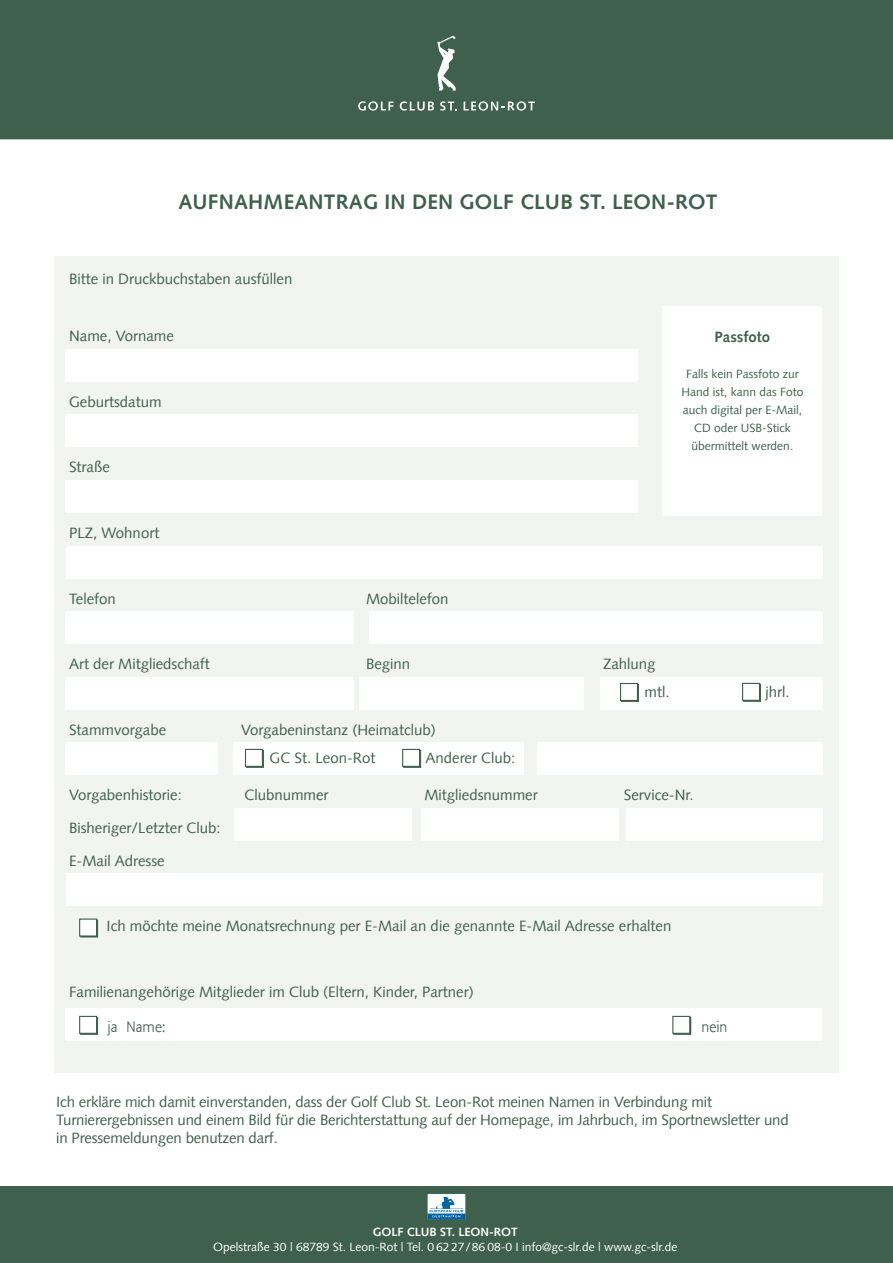
<style>
.page{position:relative;width:893px;height:1263px;background:#fff}
.page>*{position:absolute;margin:0;border:0;box-sizing:border-box;transform-origin:0 0}
.t1{font:700 21px "Syntax LT";letter-spacing:.01em;color:#3f604c}
.t2{font:15px/18px "Syntax LT";color:#3f604c}
.t3{font:300 15px "Allianz Sans";color:#3f604c}
.t4{font:700 15px "Syntax LT";color:#3f604c}
.t5{font:12px/18px "Syntax LT";color:#3f604c;text-align:center}
.t6{font:12px "Syntax LT";color:#fff}
.t7{font:700 12px "Syntax LT";color:#fff}
</style>
<div class="page">
<div style="left:54px;top:256px;width:785px;height:817px;background:#f2f4ef"></div>
<div style="left:0;top:0;width:893px;height:139px;background:#3f604c"></div>
<div style="left:0;top:1187px;width:893px;height:76px;background:#3f604c"></div>
<svg style="left:358px;top:101px;width:35px;height:10px"></svg>
<svg style="left:400px;top:101px;width:34px;height:10px"></svg>
<svg style="left:440px;top:101px;width:17px;height:10px"></svg>
<svg style="left:464px;top:101px;width:71px;height:10px"></svg>
<svg style="left:437px;top:36px;width:19px;height:55px"></svg>
<div style="left:65px;top:349px;width:573px;height:32px;background:#fff"></div>
<div style="left:65px;top:480px;width:573px;height:32px;background:#fff"></div>
<div style="left:65px;top:415px;width:573px;height:32px;background:#fff"></div>
<div style="left:65px;top:611px;width:289px;height:33px;background:#fff"></div>
<div style="left:369px;top:611px;width:453px;height:33px;background:#fff"></div>
<div style="left:65px;top:743px;width:153px;height:32px;background:#fff"></div>
<div style="left:233px;top:743px;width:291px;height:32px;background:#fff"></div>
<div style="left:65px;top:677px;width:289px;height:32px;background:#fff"></div>
<div style="left:360px;top:677px;width:224px;height:32px;background:#fff"></div>
<div style="left:600px;top:677px;width:222px;height:32px;background:#fff"></div>
<div style="left:626px;top:808px;width:196px;height:32px;background:#fff"></div>
<div style="left:421px;top:808px;width:197px;height:32px;background:#fff"></div>
<div style="left:66px;top:546px;width:756px;height:32px;background:#fff"></div>
<div style="left:66px;top:874px;width:756px;height:32px;background:#fff"></div>
<div style="left:663px;top:306px;width:159px;height:210px;background:#fff"></div>
<div style="left:65px;top:1009px;width:756px;height:32px;background:#fff"></div>
<svg style="left:80px;top:1017px;width:18px;height:18px"></svg>
<div style="left:79px;top:1016px;width:18px;height:18px;background:#fff;border:1px solid #3f604c"></div>
<div style="left:621px;top:684px;width:18px;height:18px;background:#446450"></div>
<div style="left:620px;top:683px;width:18px;height:18px;background:#fff;border:1px solid #3f604c"></div>
<svg style="left:246px;top:750px;width:18px;height:18px"></svg>
<div style="left:245px;top:749px;width:18px;height:18px;background:#fff;border:1px solid #3f604c"></div>
<svg style="left:403px;top:750px;width:18px;height:18px"></svg>
<div style="left:402px;top:749px;width:18px;height:18px;background:#fff;border:1px solid #3f604c"></div>
<svg style="left:743px;top:684px;width:18px;height:18px"></svg>
<div style="left:742px;top:683px;width:18px;height:18px;background:#fff;border:1px solid #3f604c"></div>
<svg style="left:673px;top:1017px;width:18px;height:18px"></svg>
<div style="left:672px;top:1016px;width:18px;height:18px;background:#fff;border:1px solid #3f604c"></div>
<div style="left:80px;top:920px;width:18px;height:17px;background:#3f604c"></div>
<div style="left:79px;top:918px;width:18px;height:18px;background:#fff;border:1px solid #3f604c"></div>
<svg style="left:427px;top:1194px;width:39px;height:25px"></svg>
<div style="left:537px;top:743px;width:285px;height:32px;background:#fff"></div>
<div style="left:234px;top:808px;width:178px;height:32px;background:#fff"></div>
<h1 class="t1" style="left:178px;top:190px;width:541px">AUFNAHMEANTRAG IN DEN GOLF CLUB ST. LEON-ROT</h1>
<p class="t2" style="left:69px;top:270px;width:225px">Bitte in Druckbuchstaben ausfüllen</p>
<p class="t2" style="left:69px;top:327px;width:106px">Name, Vorname</p>
<p class="t2" style="left:69px;top:393px;width:94px">Geburtsdatum</p>
<p class="t2" style="left:69px;top:458px;width:42px">Straße</p>
<p class="t2" style="left:69px;top:524px;width:92px">PLZ, Wohnort</p>
<p class="t2" style="left:69px;top:589px;width:48px">Telefon</p>
<p class="t2" style="left:366px;top:589px;width:84px">Mobiltelefon</p>
<p class="t2" style="left:69px;top:655px;width:142px">Art der Mitgliedschaft</p>
<p class="t2" style="left:366px;top:655px;width:46px">Beginn</p>
<p class="t2" style="left:603px;top:655px;width:54px">Zahlung</p>
<p class="t4" style="left:714px;top:328px;width:57px">Passfoto</p>
<p class="t5" style="left:681px;top:365px;width:124px">Falls kein Passfoto zur<br>Hand ist, kann das Foto auch digital per E-Mail,<br>CD oder USB-Stick übermittelt werden.</p>
<p class="t2" style="left:69px;top:720px;width:99px">Stammvorgabe</p>
<p class="t2" style="left:241px;top:720px;width:196px">Vorgabeninstanz (Heimatclub)</p>
<p class="t2" style="left:270px;top:749px;width:107px">GC St. Leon-Rot</p>
<p class="t2" style="left:425px;top:749px;width:91px">Anderer Club:</p>
<p class="t2" style="left:645px;top:683px;width:27px">mtl.</p>
<p class="t2" style="left:766px;top:683px;width:26px">jhrl.</p>
<p class="t2" style="left:69px;top:786px;width:114px">Vorgabenhistorie:</p>
<p class="t2" style="left:244px;top:786px;width:86px">Clubnummer</p>
<p class="t2" style="left:424px;top:786px;width:115px">Mitgliedsnummer</p>
<p class="t2" style="left:624px;top:786px;width:71px">Service-Nr.</p>
<p class="t2" style="left:69px;top:811px;width:153px;line-height:32.7px">Bisheriger/Letzter Club:<br>E-Mail Adresse</p>
<p class="t2" style="left:107px;top:917px;width:566px">Ich möchte meine Monatsrechnung per E-Mail an die genannte E-Mail Adresse erhalten</p>
<p class="t2" style="left:69px;top:982px;width:406px">Familienangehörige Mitglieder im Club (Eltern, Kinder, Partner)</p>
<p class="t3" style="left:107px;top:1017px;width:59px">ja Name:</p>
<p class="t3" style="left:701px;top:1017px;width:27px">nein</p>
<p class="t2" style="left:56px;top:1093px;width:734px">Ich erkläre mich damit einverstanden, dass der Golf Club St. Leon-Rot meinen Namen in Verbindung mit<br>Turnierergebnissen und einem Bild für die Berichterstattung auf der Homepage, im Jahrbuch, im Sportnewsletter und in Pressemeldungen benutzen darf.</p>
<p class="t7" style="left:373px;top:1225px;width:146px">GOLF CLUB ST. LEON-ROT</p>
<p class="t6" style="left:213px;top:1239px;width:466px">Opelstraße 30 | 68789 St. Leon-Rot | Tel. 0 62 27/86 08-0 I info@gc-slr.de | www.gc-slr.de</p>
</div>
